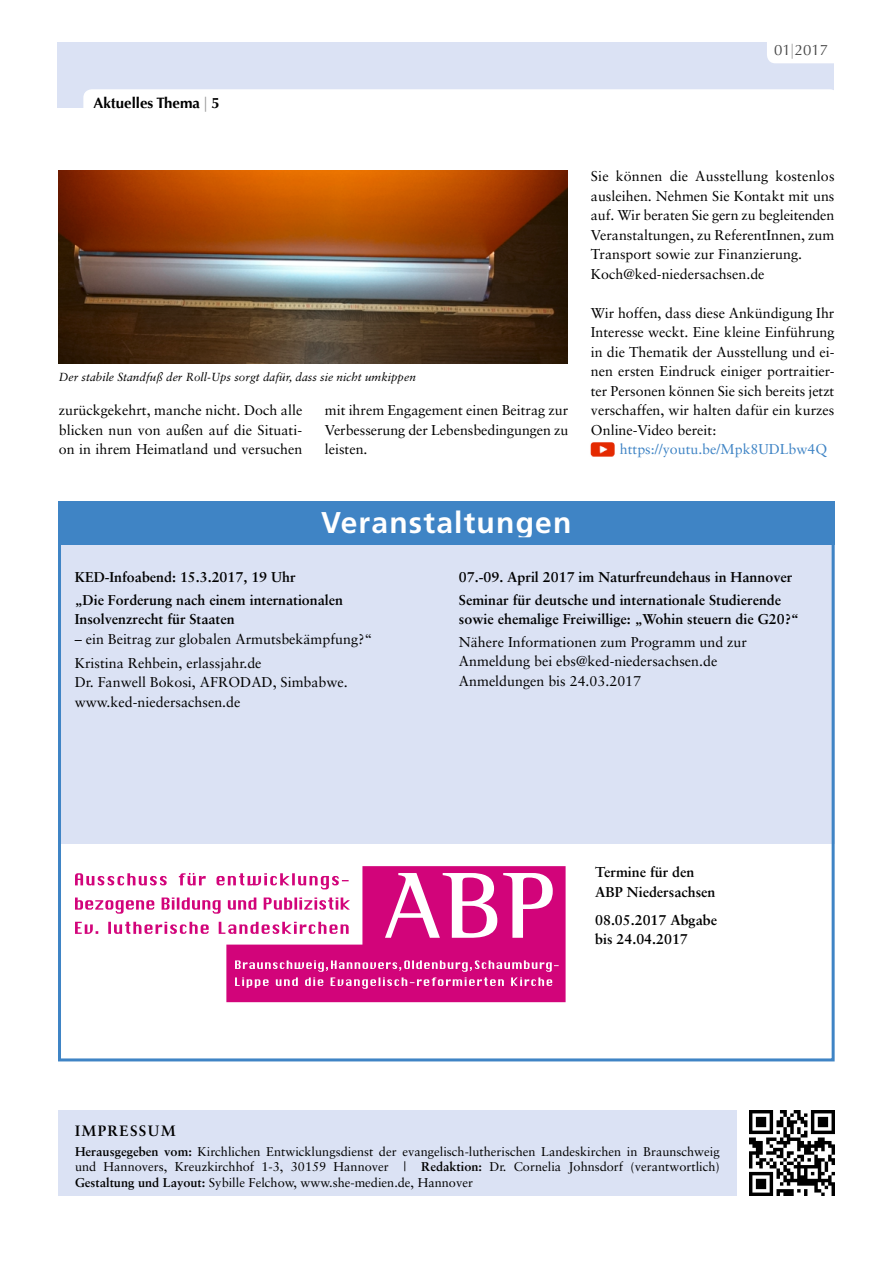
<style>
.page{position:relative;width:893px;height:1263px;background:#fff}
.page>*{position:absolute;margin:0;border:0;box-sizing:border-box;transform-origin:0 0}
.t1{font:700 30px "Frutiger";letter-spacing:.04em;color:#fff}
.t2{font:700 15px "Optima";color:#000}
.t3{font:700 15px "Sabon LT";color:#000}
.t4{font:15px "Optima";color:#474747}
.t5{font:14.25px/19.5px "Sabon LT";color:#000}
.t6{font:700 14.25px/22.5px "Sabon LT";color:#000}
.t7{font:14.25px "Sabon LT";color:#3f84c5}
.t8{font:12.75px/15.8px "Sabon LT";color:#000;text-align:justify}
.t9{font:italic 11.7px "Sabon LT";color:#000}
.s1{font-family:"Myriad Pro";font-weight:400;font-stretch:condensed;color:#9c9d9d}
.s2{font-family:"Myriad Pro";font-stretch:condensed;color:#ababab}
.s3{font-weight:700}
</style>
<div class="page">
<div style="left:58px;top:42px;width:776px;height:66px;background:#dbe2f4"></div>
<div style="left:767px;top:26px;width:75px;height:37px;background:#fff;border-radius:9px"></div>
<div style="left:83px;top:89px;width:755px;height:38px;background:#fff;border-radius:9px"></div>
<div style="left:59px;top:537px;width:776px;height:483px;background:#dbe2f4"></div>
<div style="left:58px;top:501px;width:777px;height:43px;background:#3f84c5"></div>
<img style="left:749px;top:1110px;width:85px;height:85px">
<div style="left:61px;top:844px;width:773px;height:181px;background:#fff"></div>
<div style="left:58px;top:537px;width:777px;height:524px;border:3px solid #3f84c5"></div>
<div style="left:58px;top:1111px;width:679px;height:85px;background:#dbe2f4"></div>
<svg style="left:226px;top:866px;width:340px;height:136px;fill:#d2047a"></svg>
<svg style="left:385px;top:873px;width:168px;height:65px"></svg>
<svg style="left:235px;top:960px;width:324px;height:29px;background:#db3a96"></svg>
<svg style="left:75px;top:922px;width:274px;height:12px"></svg>
<svg style="left:75px;top:897px;width:275px;height:17px"></svg>
<svg style="left:75px;top:873px;width:274px;height:16px"></svg>
<img style="left:590px;top:442px;width:25px;height:15px">
<img style="left:59px;top:170px;width:509px;height:193px">
<p class="t2" style="left:93px;top:94px;width:128px">Aktuelles Thema <span class="s1">|</span> 5</p>
<p class="t4" style="left:774px;top:41px;width:56px">01<span class="s2">|</span>2017</p>
<p class="t9" style="left:59px;top:371px;width:358px">Der stabile Standfuß der Roll-Ups sorgt dafür, dass sie nicht umkippen</p>
<p class="t5" style="left:59px;top:400px;width:245px;text-align:justify">zurückgekehrt, manche nicht. Doch alle blicken nun von außen auf die Situati&shy;on in ihrem Heimatland und versuchen</p>
<p class="t5" style="left:325px;top:400px;width:245px;text-align:justify">mit ihrem Engagement einen Beitrag zur Verbesserung der Lebensbedingungen zu leisten.</p>
<h1 class="t1" style="left:321px;top:505px;width:252px">Veranstaltungen</h1>
<p class="t5" style="left:591px;top:166px;width:245px">Sie können die Ausstellung kostenlos ausleihen. Nehmen Sie Kontakt mit uns auf. Wir beraten Sie gern zu begleitenden Veranstaltungen, zu ReferentInnen, zum Transport sowie zur Finanzierung.<br>Koch@ked-niedersachsen.de</p>
<p class="t5" style="left:591px;top:303px;width:245px;text-align:justify">Wir hoffen, dass diese Ankündigung Ihr Interesse weckt. Eine kleine Einführung in die Thematik der Ausstellung und ei&shy;nen ersten Eindruck einiger portraitier&shy;ter Personen können Sie sich bereits jetzt verschaffen, wir halten dafür ein kurzes Online-Video bereit:</p>
<p class="t7" style="left:620px;top:441px;width:209px">https://youtu.be/Mpk8UDLbw4Q</p>
<p class="t6" style="left:75px;top:566px;width:270px">KED-Infoabend: 15.3.2017, 19 Uhr<br>„Die Forderung nach einem internationalen</p>
<p class="t6" style="left:75px;top:608px;width:161px">Insolvenzrecht für Staaten</p>
<p class="t5" style="left:75px;top:627px;width:299px;line-height:24px">– ein Beitrag zur globalen Armutsbekämpfung?“<br>Kristina Rehbein, erlassjahr.de</p>
<p class="t5" style="left:75px;top:673px;width:275px">Dr. Fanwell Bokosi, AFRODAD, Simbabwe. www.ked-niedersachsen.de</p>
<p class="t6" style="left:459px;top:566px;width:335px">07.-09. April 2017 im Naturfreundehaus in Hannover<br>Seminar für deutsche und internationale Studierende</p>
<p class="t6" style="left:459px;top:608px;width:341px">sowie ehemalige Freiwillige: „Wohin steuern die G20?“</p>
<p class="t5" style="left:459px;top:632px;width:290px">Nähere Informationen zum Programm und zur<br>Anmeldung bei ebs@ked-niedersachsen.de<br>Anmeldungen bis 24.03.2017</p>
<p class="t6" style="left:595px;top:862px;width:122px;line-height:19.5px">Termine für den<br>ABP Niedersachsen</p>
<p class="t6" style="left:595px;top:910px;width:123px;line-height:19.5px">08.05.2017 Abgabe bis 24.04.2017</p>
<p class="t3" style="left:75px;top:1121px;width:20px">Impressum</p>
<p class="t8" style="left:75px;top:1143px;width:646px"><span class="s3">Herausgegeben vom:</span> Kirchlichen Entwicklungsdienst der evangelisch-lutherischen Landeskirchen in Braunschweig und Hannovers, Kreuzkirchhof 1-3, 30159 Hannover | <span class="s3">Redaktion:</span> Dr. Cornelia Johnsdorf (verantwortlich)<br><span class="s3">Gestaltung und Layout:</span> Sybille Felchow, www.she-medien.de, Hannover</p>
</div>
